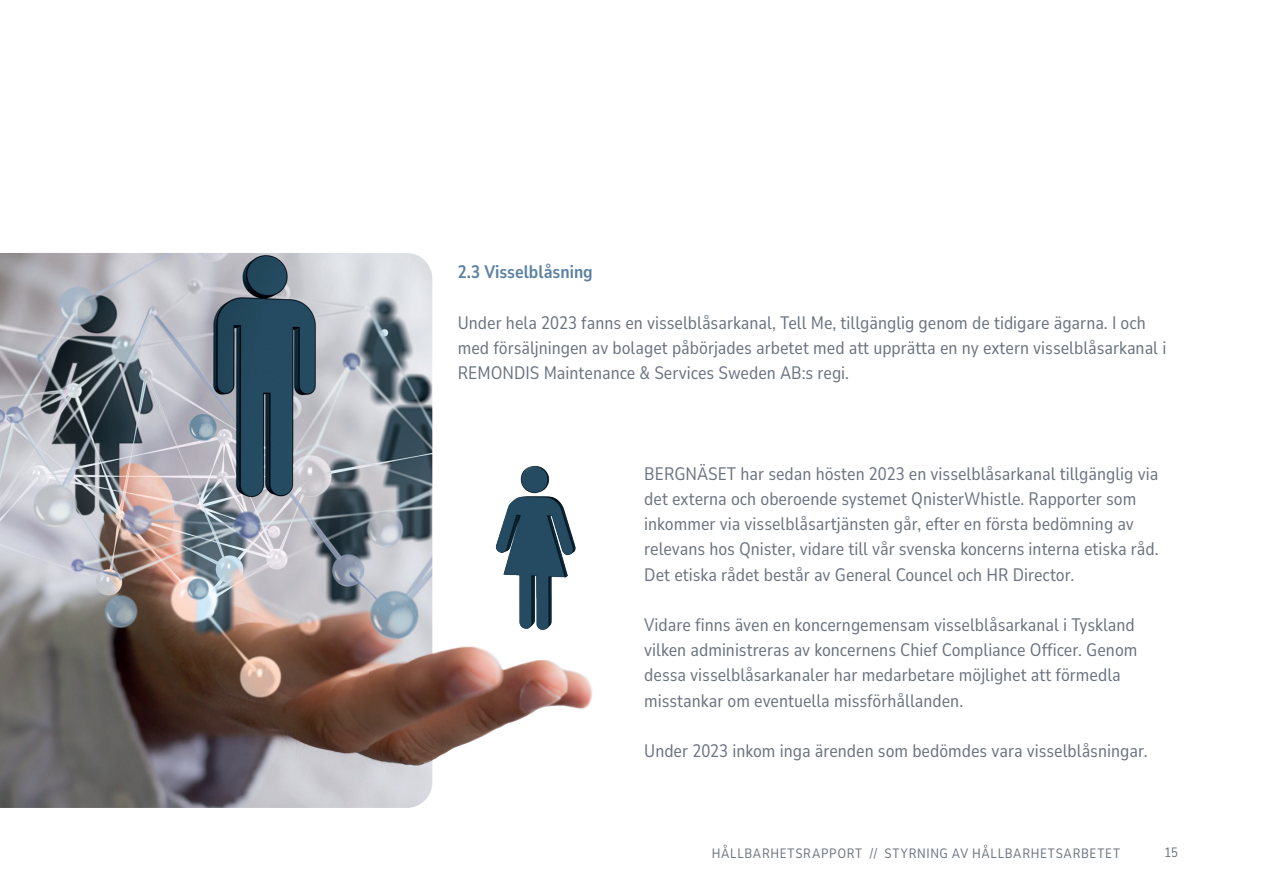
<style>
.page{position:relative;width:1263px;height:893px;background:#fff}
.page>*{position:absolute;margin:0;border:0;box-sizing:border-box;transform-origin:0 0}
.t1{font:18px/25.2px "Nunito Sans 10 pt Condensed";color:#6a727f}
.t2{font:700 18px "Nunito Sans 10 pt Condensed";color:#5b81a2}
.t3{font:13.5px "Nunito Sans 10 pt Condensed";letter-spacing:.05em;color:#6a727f}
</style>
<div class="page">
<img style="left:0;top:253px;width:432px;height:555px">
<img style="left:495px;top:465px;width:81px;height:164px">
<img style="left:370px;top:629px;width:223px;height:145px">
<p class="t2" style="left:458px;top:259px;width:136px">2.3 Visselblåsning</p>
<p class="t1" style="left:458px;top:309px;width:710px">Under hela 2023 fanns en visselblåsarkanal, Tell Me, tillgänglig genom de tidigare ägarna. I och med försäljningen av bolaget påbörjades arbetet med att upprätta en ny extern visselblåsarkanal i<br>REMONDIS Maintenance &amp; Services Sweden AB:s regi.</p>
<p class="t1" style="left:644px;top:460px;width:516px">BERGNÄSET har sedan hösten 2023 en visselblåsarkanal tillgänglig via det externa och oberoende systemet QnisterWhistle. Rapporter som inkommer via visselblåsartjänsten går, efter en första bedömning av relevans hos Qnister, vidare till vår svenska koncerns interna etiska råd.<br>Det etiska rådet består av General Councel och HR Director.</p>
<p class="t1" style="left:644px;top:611px;width:495px">Vidare finns även en koncerngemensam visselblåsarkanal i Tyskland vilken administreras av koncernens Chief Compliance Officer. Genom dessa visselblåsarkanaler har medarbetare möjlighet att förmedla misstankar om eventuella missförhållanden.</p>
<p class="t1" style="left:644px;top:737px;width:505px">Under 2023 inkom inga ärenden som bedömdes vara visselblåsningar.</p>
<p class="t3" style="left:712px;top:844px;width:410px">HÅLLBARHETSRAPPORT // STYRNING AV HÅLLBARHETSARBETET</p>
<p class="t3" style="left:1164px;top:843px;width:15px">15</p>
</div>
